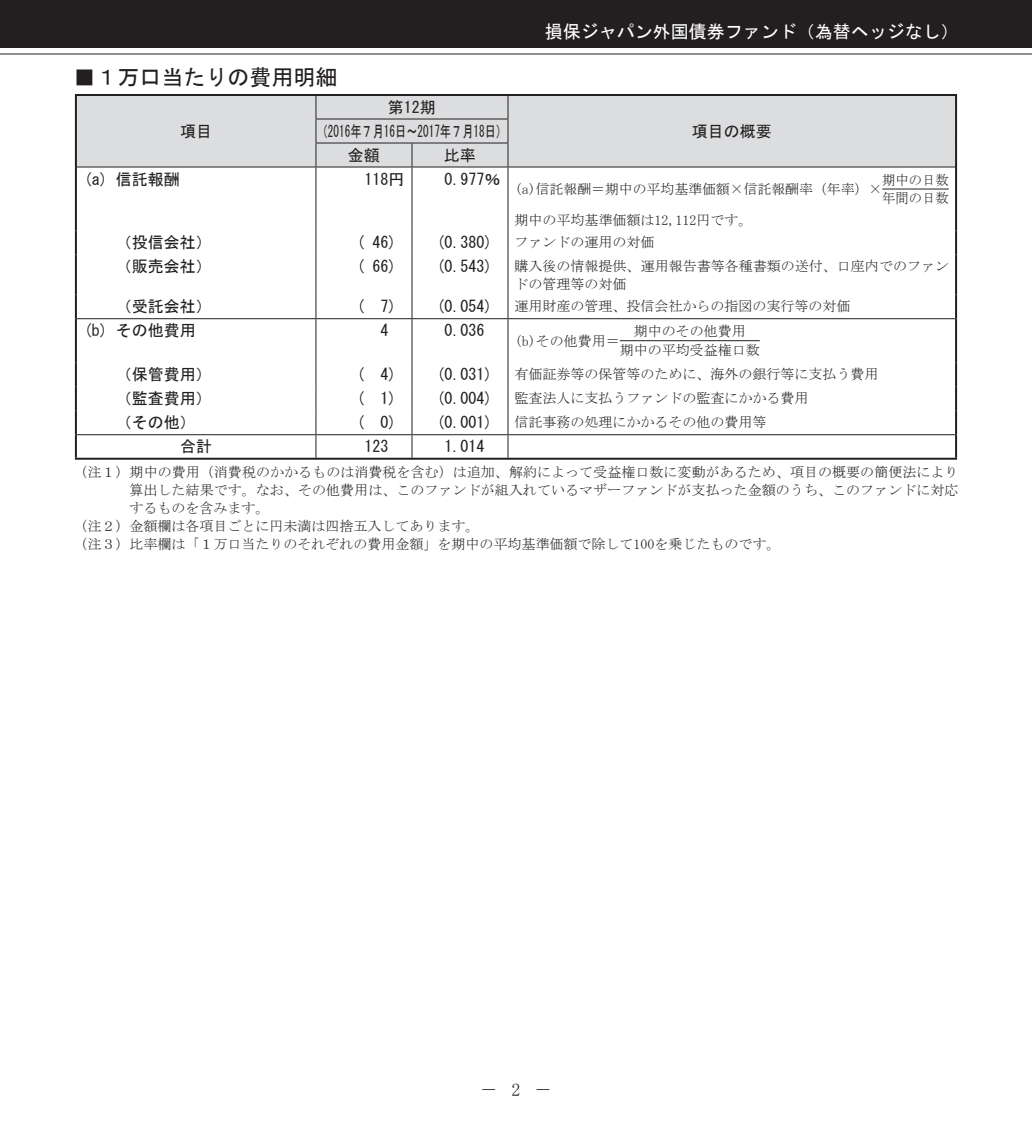
<style>
.page{position:relative;width:1032px;height:1134px;background:#fff}
.page>*{position:absolute;margin:0;border:0;box-sizing:border-box;transform-origin:0 0}
.t1{font:22px "MS Gothic";color:#231f20}
.t2{font:18px "MS Gothic";color:#fff}
.t3{font:18px "MS Mincho";color:#231f20}
.t4{font:16px/23.8px "MS Gothic";color:#231f20;text-align:center}
.t5{font:14px/18px "MS Mincho";color:#231f20}
.t6{font:14px/18.4px "MS Mincho";color:#231f20;scale:.95 1}
</style>
<div class="page">
<div style="left:0;top:0;width:1032px;height:48px;background:#231f20"></div>
<hr style="left:0;top:53px;width:1032px;height:1px;background:#231f20">
<div style="left:77px;top:96px;width:878px;height:70px;background:#dcdddf"></div>
<svg style="left:315px;top:96px;width:1px;height:70px"></svg>
<svg style="left:411px;top:144px;width:1px;height:22px"></svg>
<svg style="left:507px;top:96px;width:1px;height:70px"></svg>
<hr style="left:315px;top:118px;width:193px;height:2px;background:#231f20">
<hr style="left:315px;top:142px;width:193px;height:2px;background:#231f20">
<hr style="left:77px;top:166px;width:239px;height:2px;background:#231f20">
<hr style="left:315px;top:167px;width:1px;height:64px;background:#231f20">
<hr style="left:316px;top:166px;width:639px;height:2px;background:#231f20">
<hr style="left:411px;top:167px;width:1px;height:64px;background:#231f20">
<hr style="left:507px;top:167px;width:1px;height:64px;background:#231f20">
<svg style="left:315px;top:231px;width:1px;height:24px"></svg>
<svg style="left:411px;top:231px;width:1px;height:24px"></svg>
<svg style="left:507px;top:231px;width:1px;height:24px"></svg>
<hr style="left:315px;top:255px;width:1px;height:40px;background:#231f20">
<hr style="left:411px;top:255px;width:1px;height:40px;background:#231f20">
<hr style="left:507px;top:255px;width:1px;height:40px;background:#231f20">
<svg style="left:315px;top:295px;width:1px;height:23px"></svg>
<svg style="left:411px;top:295px;width:1px;height:23px"></svg>
<svg style="left:507px;top:295px;width:1px;height:23px"></svg>
<hr style="left:315px;top:319px;width:1px;height:44px;background:#231f20">
<hr style="left:508px;top:318px;width:447px;height:1px;background:#231f20">
<hr style="left:411px;top:319px;width:1px;height:44px;background:#231f20">
<hr style="left:507px;top:319px;width:1px;height:44px;background:#231f20">
<hr style="left:77px;top:434px;width:878px;height:1px;background:#231f20">
<svg style="left:315px;top:363px;width:1px;height:95px"></svg>
<svg style="left:411px;top:363px;width:1px;height:95px"></svg>
<svg style="left:507px;top:363px;width:1px;height:95px"></svg>
<hr style="left:75px;top:94px;width:241px;height:2px;background:#231f20">
<hr style="left:75px;top:96px;width:2px;height:23px;background:#231f20">
<hr style="left:75px;top:119px;width:2px;height:24px;background:#231f20">
<hr style="left:75px;top:143px;width:2px;height:24px;background:#231f20">
<hr style="left:316px;top:94px;width:641px;height:2px;background:#231f20">
<hr style="left:955px;top:96px;width:2px;height:23px;background:#231f20">
<hr style="left:955px;top:119px;width:2px;height:24px;background:#231f20">
<hr style="left:955px;top:143px;width:2px;height:24px;background:#231f20">
<hr style="left:75px;top:167px;width:2px;height:64px;background:#231f20">
<hr style="left:955px;top:167px;width:2px;height:64px;background:#231f20">
<hr style="left:75px;top:231px;width:2px;height:24px;background:#231f20">
<hr style="left:955px;top:231px;width:2px;height:24px;background:#231f20">
<hr style="left:75px;top:255px;width:2px;height:40px;background:#231f20">
<hr style="left:955px;top:255px;width:2px;height:40px;background:#231f20">
<hr style="left:75px;top:295px;width:2px;height:24px;background:#231f20">
<hr style="left:955px;top:295px;width:2px;height:24px;background:#231f20">
<hr style="left:75px;top:319px;width:2px;height:44px;background:#231f20">
<hr style="left:955px;top:319px;width:2px;height:44px;background:#231f20">
<hr style="left:955px;top:363px;width:2px;height:24px;background:#231f20">
<hr style="left:955px;top:387px;width:2px;height:24px;background:#231f20">
<hr style="left:955px;top:411px;width:2px;height:24px;background:#231f20">
<hr style="left:75px;top:363px;width:2px;height:24px;background:#231f20">
<hr style="left:75px;top:387px;width:2px;height:24px;background:#231f20">
<hr style="left:75px;top:411px;width:2px;height:24px;background:#231f20">
<hr style="left:75px;top:435px;width:2px;height:23px;background:#231f20">
<hr style="left:955px;top:435px;width:2px;height:23px;background:#231f20">
<hr style="left:75px;top:458px;width:882px;height:2px;background:#231f20">
<hr style="left:77px;top:318px;width:431px;height:1px;background:#231f20">
<hr style="left:882px;top:188px;width:67px;height:2px;background:#231f20">
<hr style="left:620px;top:340px;width:140px;height:1px;background:#231f20">
<h1 class="t1" style="left:73px;top:66px;width:266px">■１万口当たりの費用明細</h1>
<p class="t4" style="left:180px;top:119px;width:33px">項目</p>
<p class="t4" style="left:317px;top:95px;width:192px">第12期<br>（2016年７月16日～2017年７月18日）</p>
<p class="t4" style="left:348px;top:143px;width:33px">金額</p>
<p class="t4" style="left:444px;top:143px;width:33px">比率</p>
<p class="t4" style="left:84px;top:167px;width:97px">(a) 信託報酬</p>
<p class="t4" style="left:364px;top:167px;width:41px">118円</p>
<p class="t4" style="left:444px;top:167px;width:57px">0.977％</p>
<p class="t2" style="left:545px;top:23px;width:415px">損保ジャパン外国債券ファンド（為替ヘッジなし）</p>
<p class="t4" style="left:692px;top:119px;width:81px">項目の概要</p>
<p class="t5" style="left:515px;top:180px;width:369px">(a)信託報酬＝期中の平均基準価額×信託報酬率（年率）×</p>
<p class="t6" style="left:882px;top:171px;width:71px">期中の日数年間の日数</p>
<p class="t5" style="left:514px;top:211px;width:239px">期中の平均基準価額は12,112円です。</p>
<p class="t4" style="left:116px;top:231px;width:97px">（投信会社）</p>
<p class="t4" style="left:356px;top:231px;width:41px">( 46)</p>
<p class="t4" style="left:436px;top:231px;width:57px">(0.380)</p>
<p class="t5" style="left:514px;top:233px;width:141px">ファンドの運用の対価</p>
<p class="t4" style="left:116px;top:255px;width:97px">（販売会社）</p>
<p class="t4" style="left:356px;top:255px;width:41px">( 66)</p>
<p class="t4" style="left:436px;top:255px;width:57px">(0.543)</p>
<p class="t5" style="left:514px;top:257px;width:436px">購入後の情報提供、運用報告書等各種書類の送付、口座内でのファンドの管理等の対価</p>
<p class="t4" style="left:116px;top:295px;width:97px">（受託会社）</p>
<p class="t4" style="left:356px;top:295px;width:41px">(　7)</p>
<p class="t4" style="left:436px;top:295px;width:57px">(0.054)</p>
<p class="t5" style="left:514px;top:297px;width:337px">運用財産の管理、投信会社からの指図の実行等の対価</p>
<p class="t4" style="left:84px;top:319px;width:113px">(b) その他費用</p>
<p class="t4" style="left:380px;top:319px;width:9px">4</p>
<p class="t4" style="left:444px;top:319px;width:41px">0.036</p>
<p class="t5" style="left:515px;top:332px;width:106px">(b)その他費用＝</p>
<p class="t5" style="left:620px;top:322px;width:141px;text-align:center">期中のその他費用<br>期中の平均受益権口数</p>
<p class="t4" style="left:116px;top:363px;width:97px">（保管費用）</p>
<p class="t4" style="left:356px;top:363px;width:41px">(　4)</p>
<p class="t4" style="left:436px;top:363px;width:57px">(0.031)</p>
<p class="t5" style="left:514px;top:365px;width:365px">有価証券等の保管等のために、海外の銀行等に支払う費用</p>
<p class="t4" style="left:116px;top:387px;width:97px">（監査費用）</p>
<p class="t4" style="left:356px;top:387px;width:41px">(　1)</p>
<p class="t4" style="left:436px;top:387px;width:57px">(0.004)</p>
<p class="t5" style="left:514px;top:389px;width:295px">監査法人に支払うファンドの監査にかかる費用</p>
<p class="t4" style="left:116px;top:411px;width:81px">（その他）</p>
<p class="t4" style="left:356px;top:411px;width:41px">(　0)</p>
<p class="t4" style="left:436px;top:411px;width:57px">(0.001)</p>
<p class="t5" style="left:514px;top:413px;width:253px">信託事務の処理にかかるその他の費用等</p>
<p class="t4" style="left:180px;top:435px;width:33px">合計</p>
<p class="t4" style="left:364px;top:435px;width:25px">123</p>
<p class="t4" style="left:444px;top:435px;width:41px">1.014</p>
<p class="t5" style="left:73px;top:463px;width:887px">（注１）期中の費用（消費税のかかるものは消費税を含む）は追加、解約によって受益権口数に変動があるため、項目の概要の簡便法により</p>
<p class="t5" style="left:129px;top:481px;width:831px">算出した結果です。なお、その他費用は、このファンドが組入れているマザーファンドが支払った金額のうち、このファンドに対応</p>
<p class="t5" style="left:129px;top:499px;width:142px">するものを含みます。</p>
<p class="t5" style="left:73px;top:517px;width:408px">（注２）金額欄は各項目ごとに円未満は四捨五入してあります。</p>
<p class="t5" style="left:73px;top:535px;width:709px">（注３）比率欄は「１万口当たりのそれぞれの費用金額」を期中の平均基準価額で除して100を乗じたものです。</p>
<p class="t3" style="left:511px;top:1081px;width:10px">2</p>
<p class="t3" style="left:480px;top:1081px;width:73px">－　　－</p>
</div>
